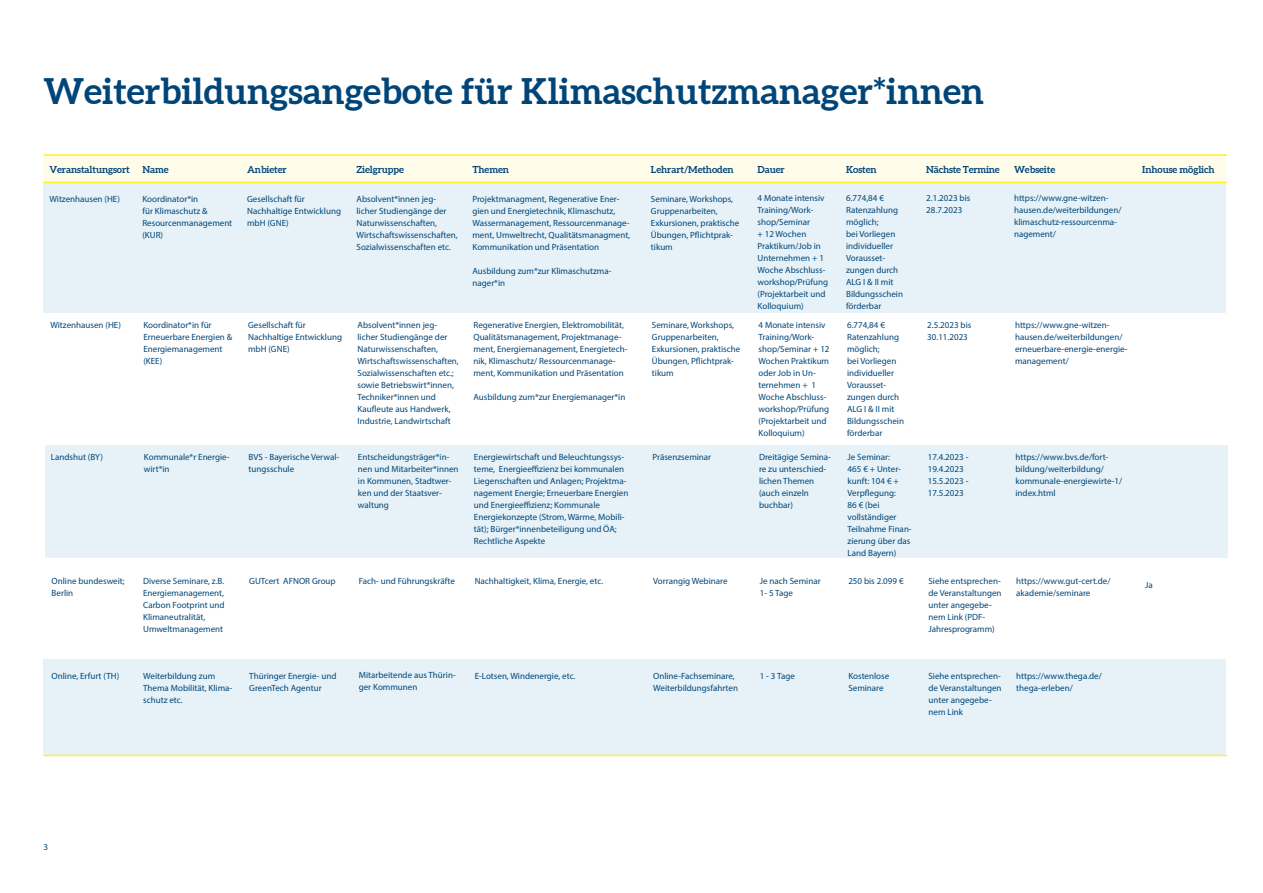
<style>
.page{position:relative;width:1263px;height:893px;background:#fff}
.page>*{position:absolute;margin:0;border:0;box-sizing:border-box;transform-origin:0 0}
.t1{font:700 36px "Aleo";color:#004578}
.t2{font:700 9.75px "Aleo";letter-spacing:-.01em;color:#004578}
.t3{font:9px/12px "Myriad Pro";color:#004578}
</style>
<div class="page">
<div style="left:43px;top:659px;width:1182px;height:96px;background:#e6f2f8"></div>
<div style="left:45px;top:446px;width:1182px;height:112px;background:#e6f2f8"></div>
<div style="left:43px;top:183px;width:1182px;height:130px;background:#e6f2f8"></div>
<hr style="left:44px;top:154px;width:1182px;height:2px;background:#ffef2c">
<div style="left:43px;top:155px;width:1182px;height:28px;background:#fffdea"></div>
<hr style="left:44px;top:182px;width:1182px;height:1px;background:#ffef2c">
<hr style="left:44px;top:755px;width:1182px;height:1px;background:#ffef2c">
<h1 class="t1" style="left:43px;top:69px;width:942px">Weiterbildungsangebote für Klimaschutzmanager*innen</h1>
<p class="t2" style="left:49px;top:163px;width:82px">Veranstaltungsort</p>
<p class="t2" style="left:142px;top:163px;width:28px">Name</p>
<p class="t2" style="left:247px;top:163px;width:41px">Anbieter</p>
<p class="t2" style="left:356px;top:163px;width:49px">Zielgruppe</p>
<p class="t2" style="left:472px;top:163px;width:38px">Themen</p>
<p class="t2" style="left:651px;top:163px;width:84px">Lehrart/Methoden</p>
<p class="t2" style="left:757px;top:163px;width:29px">Dauer</p>
<p class="t2" style="left:846px;top:163px;width:32px">Kosten</p>
<p class="t2" style="left:926px;top:163px;width:75px">Nächste Termine</p>
<p class="t2" style="left:1014px;top:163px;width:43px">Webseite</p>
<p class="t3" style="left:49px;top:192px;width:72px">Witzenhausen (HE)</p>
<p class="t3" style="left:142px;top:192px;width:91px">Koordinator*in<br>für Klimaschutz &amp;<br>Resourcenmanagement (KUR)</p>
<p class="t3" style="left:247px;top:192px;width:95px">Gesellschaft für<br>Nachhaltige Entwicklung mbH (GNE)</p>
<p class="t3" style="left:356px;top:192px;width:103px">Absolvent*innen jeg&shy;licher Studiengänge der<br>Naturwissenschaften,<br>Wirtschaftswissenschaften,<br>Sozialwissenschaften etc.</p>
<p class="t3" style="left:472px;top:192px;width:159px">Projektmanagment, Regenerative Ener&shy;gien und Energietechnik, Klimaschutz, Wassermanagement, Ressourcenmanage&shy;ment, Umweltrecht, Qualitätsmanagment, Kommunikation und Präsentation</p>
<p class="t3" style="left:472px;top:264px;width:140px">Ausbildung zum*zur Klimaschutzma&shy;nager*in</p>
<p class="t3" style="left:50px;top:319px;width:72px">Witzenhausen (HE)</p>
<p class="t3" style="left:143px;top:319px;width:90px">Koordinator*in für<br>Erneuerbare Energien &amp;<br>Energiemanagement (KEE)</p>
<p class="t3" style="left:248px;top:319px;width:95px">Gesellschaft für<br>Nachhaltige Entwicklung mbH (GNE)</p>
<p class="t3" style="left:357px;top:319px;width:103px">Absolvent*innen jeg&shy;licher Studiengänge der<br>Naturwissenschaften,<br>Wirtschaftswissenschaften,<br>Sozialwissenschaften etc.; sowie Betriebswirt*innen,<br>Techniker*innen und<br>Kaufleute aus Handwerk,<br>Industrie, Landwirtschaft</p>
<p class="t3" style="left:473px;top:319px;width:156px">Regenerative Energien, Elektromobilität, Qualitätsmanagement, Projektmanage&shy;ment, Energiemanagement, Energietech&shy;nik, Klimaschutz/ Ressourcenmanage&shy;ment, Kommunikation und Präsentation</p>
<p class="t3" style="left:473px;top:391px;width:153px">Ausbildung zum*zur Energiemanager*in</p>
<p class="t3" style="left:651px;top:192px;width:90px">Seminare, Workshops,<br>Gruppenarbeiten,<br>Exkursionen, praktische<br>Übungen, Pflichtprak&shy;tikum</p>
<p class="t3" style="left:757px;top:192px;width:72px">4 Monate intensiv<br>Training/Work&shy;shop/Seminar<br>+ 12 Wochen<br>Praktikum/Job in<br>Unternehmen + 1<br>Woche Abschluss&shy;workshop/Prüfung (Projektarbeit und<br>Kolloquium)</p>
<p class="t3" style="left:846px;top:192px;width:58px">6.774,84 €<br>Ratenzahlung möglich;<br>bei Vorliegen individueller<br>Vorausset&shy;zungen durch<br>ALG I &amp; II mit<br>Bildungsschein förderbar</p>
<p class="t3" style="left:926px;top:192px;width:46px">2.1.2023 bis<br>28.7.2023</p>
<p class="t3" style="left:1014px;top:192px;width:109px">https://www.gne-witzen&shy;hausen.de/weiterbildungen/ klimaschutz-ressourcenma&shy;nagement/</p>
<p class="t3" style="left:652px;top:319px;width:90px">Seminare, Workshops,<br>Gruppenarbeiten,<br>Exkursionen, praktische<br>Übungen, Pflichtprak&shy;tikum</p>
<p class="t3" style="left:758px;top:319px;width:73px">4 Monate intensiv<br>Training/Work&shy;shop/Seminar + 12<br>Wochen Praktikum oder Job in Un&shy;ternehmen + 1<br>Woche Abschluss&shy;workshop/Prüfung (Projektarbeit und<br>Kolloquium)</p>
<p class="t3" style="left:847px;top:319px;width:58px">6.774,84 €<br>Ratenzahlung möglich;<br>bei Vorliegen individueller<br>Vorausset&shy;zungen durch<br>ALG I &amp; II mit<br>Bildungsschein förderbar</p>
<p class="t3" style="left:927px;top:319px;width:46px">2.5.2023 bis<br>30.11.2023</p>
<p class="t3" style="left:1015px;top:319px;width:114px">https://www.gne-witzen&shy;hausen.de/weiterbildungen/ erneuerbare-energie-energie&shy;management/</p>
<p class="t3" style="left:51px;top:451px;width:54px">Landshut (BY)</p>
<p class="t3" style="left:144px;top:451px;width:87px">Kommunale*r Energie&shy;wirt*in</p>
<p class="t3" style="left:249px;top:451px;width:92px">BVS - Bayerische Verwal&shy;tungsschule</p>
<p class="t3" style="left:358px;top:451px;width:102px">Entscheidungsträger*in&shy;nen und Mitarbeiter*innen in Kommunen, Stadtwer&shy;ken und der Staatsver&shy;waltung</p>
<p class="t3" style="left:474px;top:451px;width:156px">Energiewirtschaft und Beleuchtungssys&shy;teme, Energieeffizienz bei kommunalen Liegenschaften und Anlagen; Projektma&shy;nagement Energie; Erneuerbare Energien und Energieeffizienz; Kommunale Energiekonzepte (Strom, Wärme, Mobili&shy;tät); Bürger*innenbeteiligung und ÖA; Rechtliche Aspekte</p>
<p class="t3" style="left:652px;top:451px;width:60px">Präsenzseminar</p>
<p class="t3" style="left:759px;top:451px;width:74px">Dreitägige Semina&shy;re zu unterschied&shy;lichen Themen (auch einzeln buchbar)</p>
<p class="t3" style="left:847px;top:451px;width:66px">Je Seminar:<br>465 € + Unter&shy;kunft: 104 € +<br>Verpflegung:<br>86 € (bei vollständiger<br>Teilnahme Finan&shy;zierung über das<br>Land Bayern)</p>
<p class="t3" style="left:928px;top:451px;width:42px">17.4.2023 -<br>19.4.2023<br>15.5.2023 -<br>17.5.2023</p>
<p class="t3" style="left:1015px;top:451px;width:108px">https://www.bvs.de/fort&shy;bildung/weiterbildung/ kommunale-energiewirte-1/ index.html</p>
<p class="t3" style="left:52px;top:574px;width:75px">Online bundesweit;<br>Berlin</p>
<p class="t3" style="left:143px;top:574px;width:83px">Diverse Seminare, z.B.<br>Energiemanagement,<br>Carbon Footprint und<br>Klimaneutralität,<br>Umweltmanagement</p>
<p class="t3" style="left:249px;top:574px;width:88px">GUTcert AFNOR Group</p>
<p class="t3" style="left:359px;top:574px;width:98px">Fach- und Führungskräfte</p>
<p class="t3" style="left:475px;top:574px;width:130px">Nachhaltigkeit, Klima, Energie, etc.</p>
<p class="t3" style="left:653px;top:574px;width:76px">Vorrangig Webinare</p>
<p class="t3" style="left:760px;top:574px;width:62px">Je nach Seminar<br>1- 5 Tage</p>
<p class="t3" style="left:848px;top:574px;width:57px">250 bis 2.099 €</p>
<p class="t3" style="left:928px;top:574px;width:75px">Siehe entsprechen&shy;de Veranstaltungen unter angegebe&shy;nem Link (PDF-<br>Jahresprogramm)</p>
<p class="t3" style="left:1016px;top:574px;width:96px">https://www.gut-cert.de/ akademie/seminare</p>
<p class="t3" style="left:52px;top:670px;width:69px">Online, Erfurt (TH)</p>
<p class="t3" style="left:143px;top:670px;width:91px">Weiterbildung zum<br>Thema Mobilität, Klima&shy;schutz etc.</p>
<p class="t3" style="left:249px;top:669px;width:89px">Thüringer Energie- und<br>GreenTech Agentur</p>
<p class="t3" style="left:359px;top:669px;width:99px">Mitarbeitende aus Thürin&shy;ger Kommunen</p>
<p class="t3" style="left:475px;top:669px;width:102px">E-Lotsen, Windenergie, etc.</p>
<p class="t3" style="left:653px;top:669px;width:86px">Online-Fachseminare,<br>Weiterbildungsfahrten</p>
<p class="t3" style="left:760px;top:669px;width:37px">1 - 3 Tage</p>
<p class="t3" style="left:848px;top:669px;width:42px">Kostenlose<br>Seminare</p>
<p class="t3" style="left:928px;top:669px;width:75px">Siehe entsprechen&shy;de Veranstaltungen unter angegebe&shy;nem Link</p>
<p class="t3" style="left:1016px;top:669px;width:87px">https://www.thega.de/ thega-erleben/</p>
<p class="t2" style="left:1142px;top:163px;width:74px">Inhouse möglich</p>
<p class="t3" style="left:1145px;top:579px;width:9px">Ja</p>
<p class="t3" style="left:43px;top:841px;width:6px">3</p>
</div>
